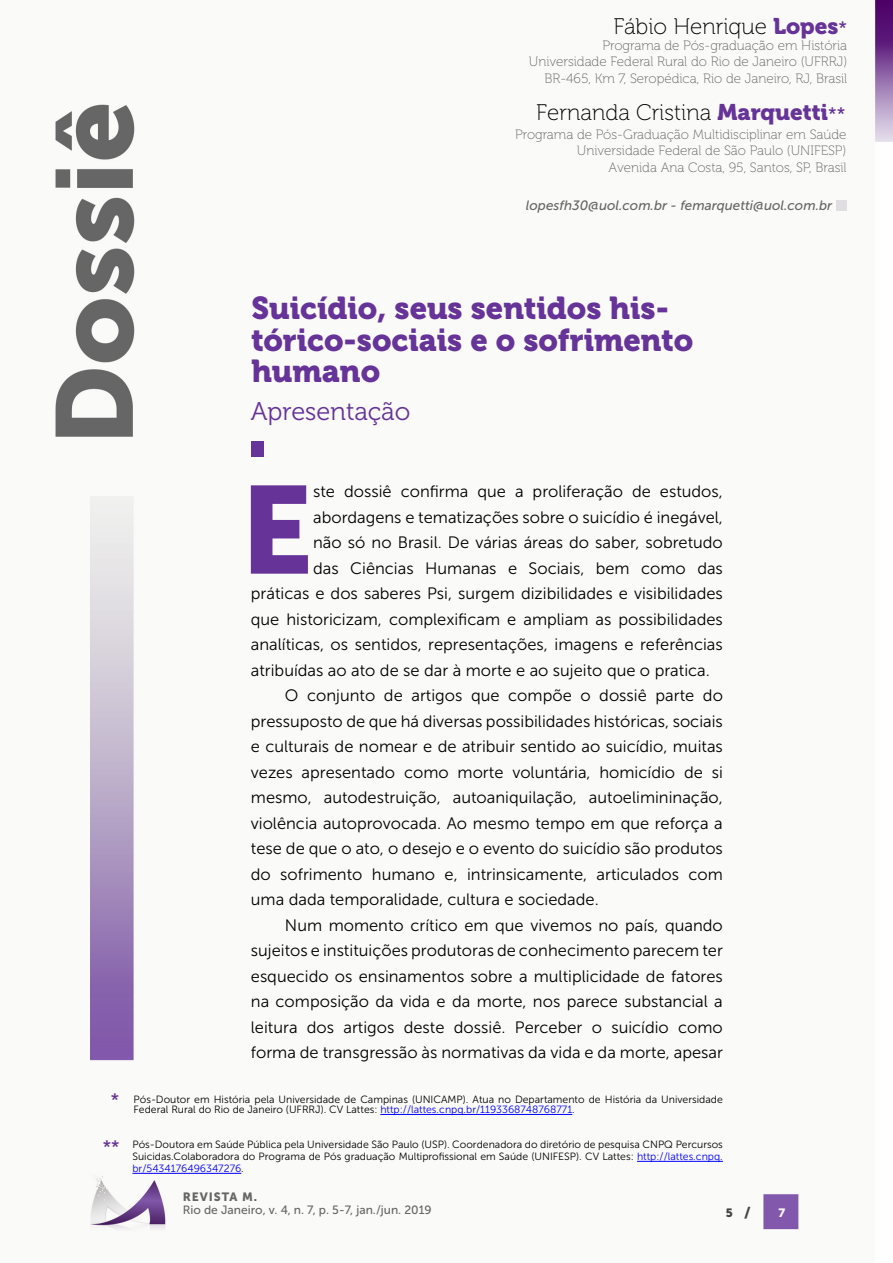
<style>
.page{position:relative;width:893px;height:1263px;background:#fff}
.page>*{position:absolute;margin:0;border:0;box-sizing:border-box;transform-origin:0 0}
.t1{font:123.45px "Museo Sans 900";color:#639}
.t2{font:31.5px/31.5px "Museo 900";color:#639}
.t3{font:25.5px "Museo 300";color:#639}
.t4{font:22.5px "Museo 100";color:#000}
.t5{font:18px "Museo Sans 500";color:#639}
.t6{font:16.5px "Museo Sans 300";color:#000}
.t7{font:13.5px/16.5px "Museo 100";color:#666;text-align:right}
.t8{font:italic 13.5px "Museo Sans 500";color:#666}
.t9{font:12px "Museo Sans 500";color:#666}
.t10{font:12px "Museo Sans 900";letter-spacing:.075em;color:#666}
.t11{font:12px "Museo Sans 900";color:#454444}
.t12{font:12px "Museo Sans 900";color:#fafaf8}
.t13{font:10.5px/12px "Museo Sans 300";color:#000;text-align:justify}
.s1{font-family:"Museo 900";color:#639}
.s2{font-family:"Museo 500";font-size:18px;color:#639}
.s3{font-family:"Museo Sans 500";font-size:18px;color:#639}
.s4{color:#00f}
.s5{font-size:15px}
</style>
<div class="page">
<img style="left:55px;top:0;width:838px;height:1231px">
<div style="left:200px;top:1035px;width:7px;height:8px;background:#fafaf8"></div>
<div style="left:251px;top:441px;width:13px;height:16px;background:#639"></div>
<hr style="left:637px;top:1161px;width:86px;height:1px;background:#00f">
<hr style="left:132px;top:1173px;width:109px;height:1px;background:#00f">
<hr style="left:380px;top:1114px;width:192px;height:1px;background:#00f">
<div style="left:836px;top:200px;width:10px;height:10px;background:#e1dee2"></div>
<h3 class="t4" style="left:613px;top:14px;width:235px">Fábio Henrique <span class="s1">Lopes</span><span class="s2">*</span></h3>
<p class="t7" style="left:529px;top:37px;width:320px">Programa de Pós-graduação em História<br>Universidade Federal Rural do Rio de Janeiro (UFRRJ)<br>BR-465, Km 7, Seropédica, Rio de Janeiro, RJ, Brasil</p>
<h3 class="t4" style="left:536px;top:100px;width:311px">Fernanda Cristina <span class="s1">Marquetti</span><span class="s2">**</span></h3>
<p class="t7" style="left:515px;top:126px;width:333px">Programa de Pós-Graduação Multidisciplinar em Saúde<br>Universidade Federal de São Paulo (UNIFESP)<br>Avenida Ana Costa, 95, Santos, SP, Brasil</p>
<p class="t8" style="left:526px;top:198px;width:308px">lopesfh30@uol.com.br - femarquetti@uol.com.br</p>
<h2 class="t2" style="left:251px;top:293px;width:443px">Suicídio, seus sentidos his&shy;tórico-sociais e o sofrimento humano</h2>
<h3 class="t3" style="left:251px;top:398px;width:161px">Apresentação</h3>
<h1 class="t1" style="left:240px;top:460px;width:74px">E</h1>
<p class="t6" style="left:313px;top:483px;width:411px">ste dossiê confirma que a proliferação de estudos,</p>
<p class="t6" style="left:313px;top:508px;width:411px">abordagens e tematizações sobre o suicídio é inegável,</p>
<p class="t6" style="left:313px;top:534px;width:411px">não só no Brasil. De várias áreas do saber, sobretudo</p>
<p class="t6" style="left:313px;top:559px;width:411px">das Ciências Humanas e Sociais, bem como das</p>
<p class="t6" style="left:251px;top:585px;width:473px">práticas e dos saberes Psi, surgem dizibilidades e visibilidades</p>
<p class="t6" style="left:251px;top:610px;width:473px">que historicizam, complexificam e ampliam as possibilidades</p>
<p class="t6" style="left:251px;top:635px;width:473px">analíticas, os sentidos, representações, imagens e referências</p>
<p class="t6" style="left:251px;top:661px;width:460px">atribuídas ao ato de se dar à morte e ao sujeito que o pratica.</p>
<p class="t6" style="left:285px;top:686px;width:440px">O conjunto de artigos que compõe o dossiê parte do</p>
<p class="t6" style="left:251px;top:712px;width:474px">pressuposto de que há diversas possibilidades históricas, sociais</p>
<p class="t6" style="left:251px;top:737px;width:474px">e culturais de nomear e de atribuir sentido ao suicídio, muitas</p>
<p class="t6" style="left:251px;top:763px;width:473px">vezes apresentado como morte voluntária, homicídio de si</p>
<p class="t6" style="left:251px;top:788px;width:473px">mesmo, autodestruição, autoaniquilação, autoelimininação,</p>
<p class="t6" style="left:251px;top:814px;width:473px">violência autoprovocada. Ao mesmo tempo em que reforça a</p>
<p class="t6" style="left:251px;top:839px;width:473px">tese de que o ato, o desejo e o evento do suicídio são produtos</p>
<p class="t6" style="left:251px;top:865px;width:473px">do sofrimento humano e, intrinsicamente, articulados com</p>
<p class="t6" style="left:251px;top:890px;width:349px">uma dada temporalidade, cultura e sociedade.</p>
<p class="t6" style="left:285px;top:916px;width:439px">Num momento crítico em que vivemos no país, quando</p>
<p class="t6" style="left:251px;top:941px;width:473px">sujeitos e instituições produtoras de conhecimento parecem ter</p>
<p class="t6" style="left:251px;top:967px;width:473px">esquecido os ensinamentos sobre a multiplicidade de fatores</p>
<p class="t6" style="left:251px;top:992px;width:473px">na composição da vida e da morte, nos parece substancial a</p>
<p class="t6" style="left:251px;top:1018px;width:473px">leitura dos artigos deste dossiê. Perceber o suicídio como</p>
<p class="t6" style="left:251px;top:1043px;width:474px">forma de transgressão às normativas da vida e da morte, apesar</p>
<p class="t13" style="left:134px;top:1094px;width:591px;line-height:10.5px;text-indent:-23px"><span class="s3">*</span> Pós-Doutor em História pela Universidade de Campinas (UNICAMP). Atua no Departamento de História da Universidade<br>Federal Rural do Rio de Janeiro (UFRRJ). CV Lattes: <span class="s4">http://lattes.cnpq.br/1193368748768771</span>.</p>
<p class="t5" style="left:103px;top:1137px;width:18px">**</p>
<p class="t13" style="left:132px;top:1139px;width:592px">Pós-Doutora em Saúde Pública pela Universidade São Paulo (USP). Coordenadora do diretório de pesquisa CNPQ Percursos Suicidas.Colaboradora do Programa de Pós graduação Multiprofissional em Saúde (UNIFESP). CV Lattes: <span class="s4">http://lattes.cnpq. br/5434176496347276</span>.</p>
<p class="t10" style="left:183px;top:1189px;width:76px">REVISTA M.</p>
<p class="t9" style="left:183px;top:1203px;width:250px">Rio de Janeiro, v. 4, n. 7, p. 5-7, jan./jun. 2019</p>
<p class="t11" style="left:726px;top:1206px;width:26px">5 <span class="s5">/</span></p>
<p class="t12" style="left:778px;top:1206px;width:8px">7</p>
</div>
